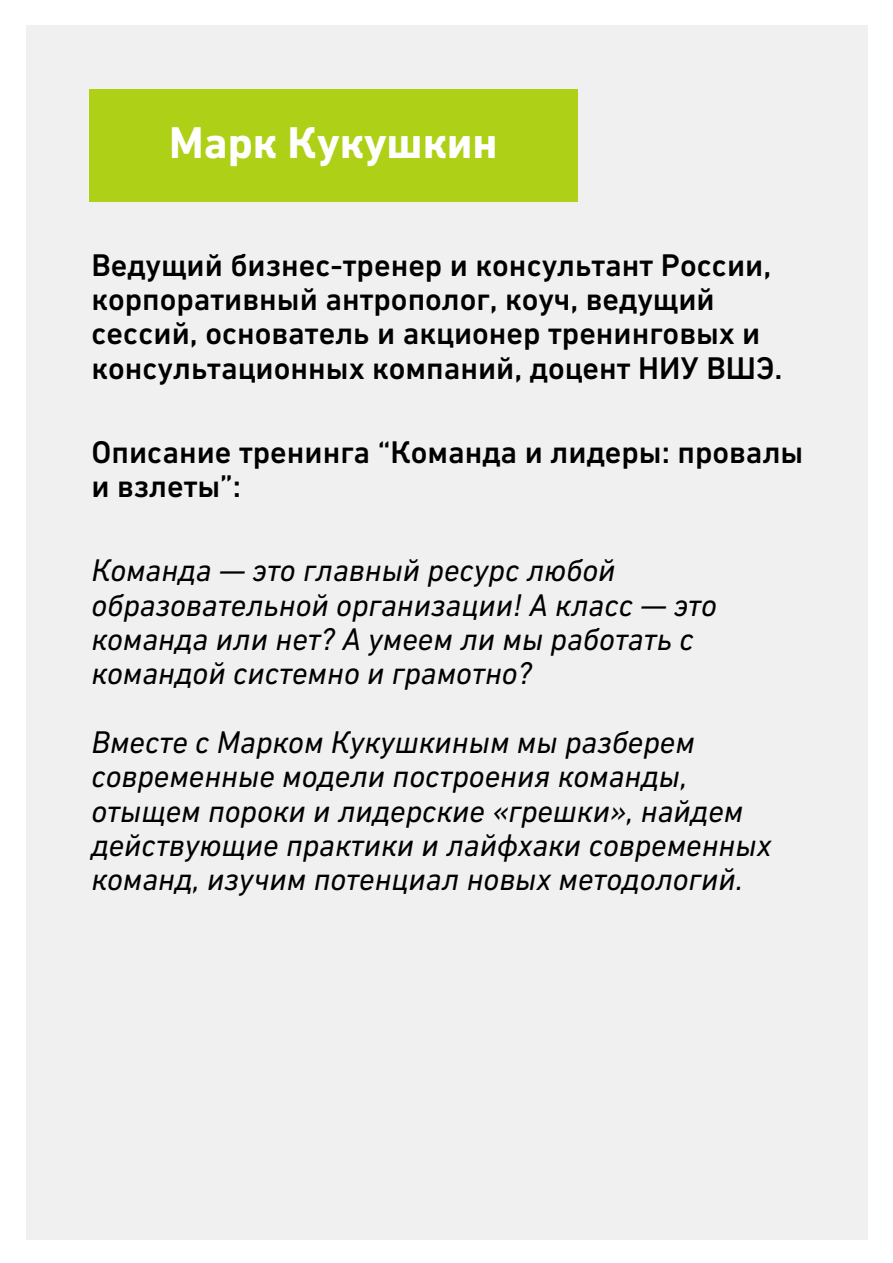
<style>
.page{position:relative;width:893px;height:1263px;background:#fff}
.page>*{position:absolute;margin:0;border:0;box-sizing:border-box;transform-origin:0 0}
.t1{font:700 45.3px "DIN Next CYR";color:#fff}
.t2{font:italic 31.95px/34.3px "DIN Next CYR";color:#000}
.t3{font:500 31.95px/34.3px "DIN Next CYR";color:#000}
</style>
<div class="page">
<div style="left:27px;top:25px;width:841px;height:1215px;background:#f1f0f0"></div>
<div style="left:89px;top:89px;width:489px;height:113px;background:#aed117"></div>
<h1 class="t1" style="left:169px;top:123px;width:330px">Марк Кукушкин</h1>
<h2 class="t3" style="left:91px;top:249px;width:692px">Ведущий бизнес-тренер и консультант России, корпоративный антрополог, коуч, ведущий сессий, основатель и акционер тренинговых и консультационных компаний, доцент НИУ ВШЭ.</h2>
<h2 class="t3" style="left:91px;top:437px;width:713px">Описание тренинга “Команда и лидеры: провалы и взлеты”:</h2>
<p class="t2" style="left:91px;top:555px;width:627px">Команда — это главный ресурс любой образовательной организации! А класс — это команда или нет? А умеем ли мы работать с командой системно и грамотно?</p>
<p class="t2" style="left:91px;top:727px;width:681px">Вместе с Марком Кукушкиным мы разберем современные модели построения команды, отыщем пороки и лидерские «грешки», найдем действующие практики и лайфхаки современных команд, изучим потенциал новых методологий.</p>
</div>
